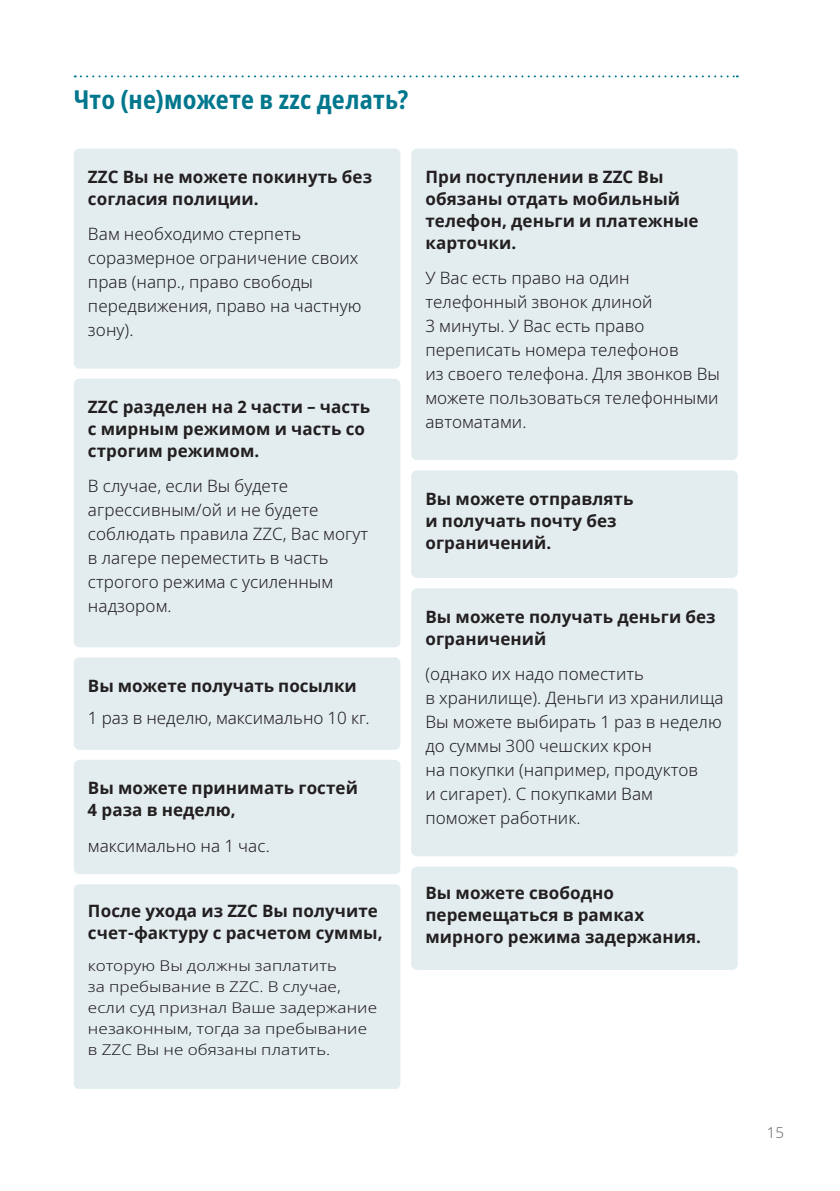
<style>
.page{position:relative;width:840px;height:1191px;background:#fff}
.page>*{position:absolute;margin:0;border:0;box-sizing:border-box;transform-origin:0 0}
.t1{font:700 condensed 26px "Noto Sans";letter-spacing:.01em;color:#00778d}
.t2{font:300 17px/24px "Noto Sans";letter-spacing:.005em;color:#231f20}
.t3{font:700 17px/22px "Noto Sans";letter-spacing:.005em;color:#231f20}
.t4{font:300 15px "Noto Sans";color:#6d6e71}
.t5{font:300 14.8px/20.8px "Noto Sans";letter-spacing:.005em;color:#231f20;scale:1.15 1}
</style>
<div class="page">
<svg style="left:75px;top:75px;width:662px;height:2px"></svg>
<div style="left:74px;top:149px;width:326px;height:220px;background:#e3edf0;border-radius:6px"></div>
<div style="left:74px;top:379px;width:326px;height:268px;background:#e3edf0;border-radius:6px"></div>
<div style="left:74px;top:657px;width:326px;height:93px;background:#e3edf0;border-radius:6px"></div>
<div style="left:74px;top:760px;width:326px;height:114px;background:#e3edf0;border-radius:6px"></div>
<div style="left:74px;top:884px;width:326px;height:205px;background:#e3edf0;border-radius:5px"></div>
<div style="left:411px;top:148px;width:326px;height:312px;background:#e3edf0;border-radius:6px"></div>
<div style="left:411px;top:470px;width:326px;height:108px;background:#e3edf0;border-radius:6px"></div>
<div style="left:411px;top:588px;width:326px;height:268px;background:#e3edf0;border-radius:6px"></div>
<div style="left:411px;top:866px;width:326px;height:104px;background:#e3edf0;border-radius:6px"></div>
<h1 class="t1" style="left:74px;top:80px;width:336px">Что (не)можете в zzc делать?</h1>
<p class="t3" style="left:88px;top:166px;width:285px">ZZC Вы не можете покинуть без согласия полиции.</p>
<p class="t2" style="left:88px;top:222px;width:275px">Вам необходимо стерпеть соразмерное ограничение своих прав (напр., право свободы передвижения, право на частную зону).</p>
<p class="t3" style="left:88px;top:396px;width:284px">ZZC разделен на 2 части – часть с мирным режимом и часть со строгим режимом.</p>
<p class="t2" style="left:88px;top:474px;width:282px">В случае, если Вы будете агрессивным/ой и не будете соблюдать правила ZZC, Вас могут в лагере переместить в часть строгого режима с усиленным надзором.</p>
<p class="t3" style="left:88px;top:675px;width:270px">Вы можете получать посылки</p>
<p class="t2" style="left:88px;top:706px;width:283px">1 раз в неделю, максимально 10 кг.</p>
<p class="t3" style="left:88px;top:777px;width:271px">Вы можете принимать гостей<br>4 раза в неделю,</p>
<p class="t2" style="left:88px;top:833px;width:183px">максимально на 1 час.</p>
<p class="t3" style="left:88px;top:900px;width:296px">После ухода из ZZC Вы получите счет-фактуру с расчетом суммы,</p>
<p class="t5" style="left:88px;top:955px;width:253px">которую Вы должны заплатить<br>за пребывание в ZZC. В случае, если суд признал Ваше задержание незаконным, тогда за пребывание в ZZC Вы не обязаны платить.</p>
<p class="t3" style="left:425px;top:166px;width:274px">При поступлении в ZZC Вы обязаны отдать мобильный телефон, деньги и платежные карточки.</p>
<p class="t2" style="left:425px;top:266px;width:296px">У Вас есть право на один телефонный звонок длиной<br>3 минуты. У Вас есть право переписать номера телефонов<br>из своего телефона. Для звонков Вы можете пользоваться телефонными автоматами.</p>
<p class="t3" style="left:425px;top:488px;width:209px">Вы можете отправлять и получать почту без ограничений.</p>
<p class="t3" style="left:425px;top:606px;width:291px">Вы можете получать деньги без ограничений</p>
<p class="t2" style="left:425px;top:662px;width:299px">(однако их надо поместить<br>в хранилище). Деньги из хранилища<br>Вы можете выбирать 1 раз в неделю до суммы 300 чешских крон<br>на покупки (например, продуктов<br>и сигарет). С покупками Вам поможет работник.</p>
<p class="t3" style="left:425px;top:882px;width:277px">Вы можете свободно перемещаться в рамках мирного режима задержания.</p>
<p class="t4" style="left:766px;top:1121px;width:19px">15</p>
</div>
